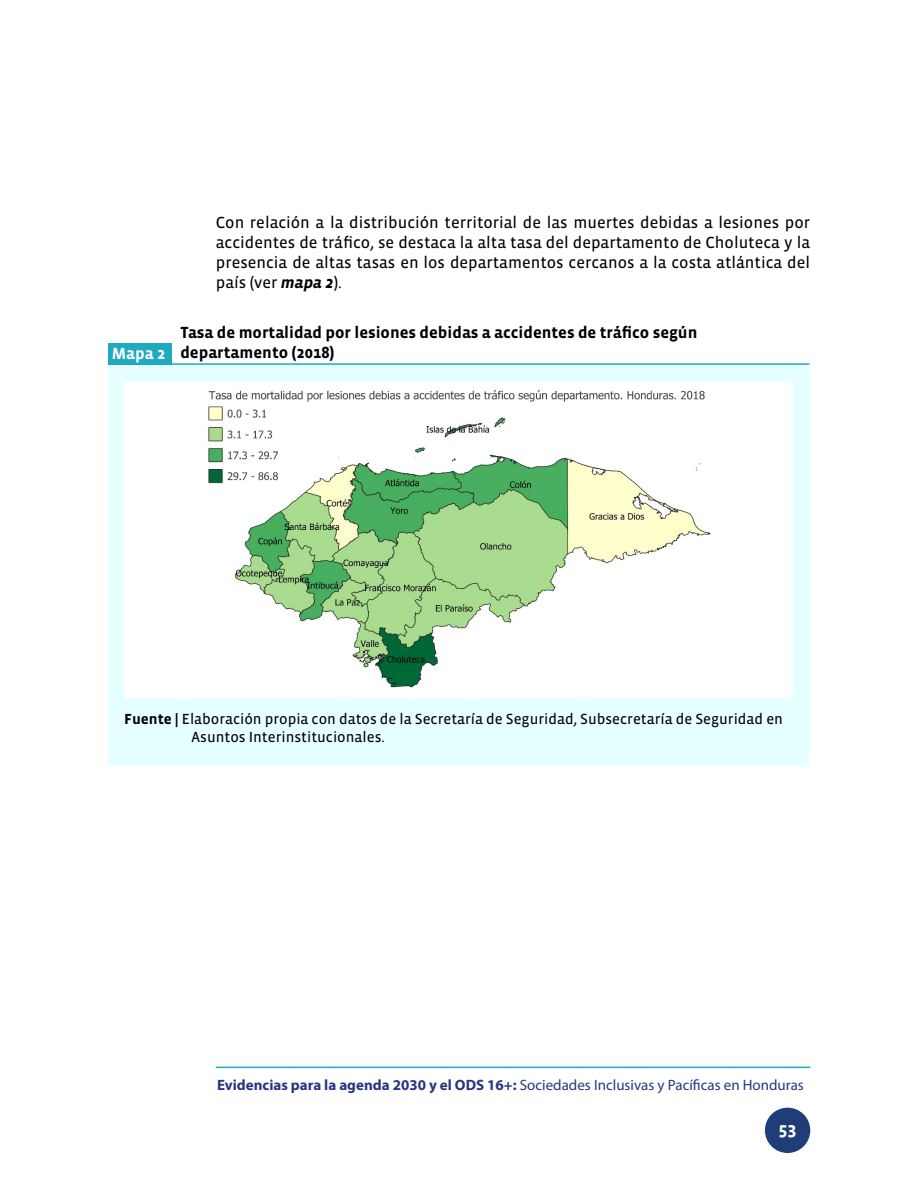
<style>
.page{position:relative;width:918px;height:1188px;background:#fff}
.page>*{position:absolute;margin:0;border:0;box-sizing:border-box;transform-origin:0 0}
.t1{font:700 18px "Vista Sans";color:#fff}
.t2{font:16.5px/19.8px "Vista Sans Reg";color:#000;text-align:justify}
.t3{font:700 16.5px/19.8px "Vista Sans";color:#000}
.t4{font:700 16.5px "Vista Sans";color:#fff}
.t5{font:15px/18px "Vista Sans Reg";color:#000}
.t6{font:15px "Myriad Pro";color:#283583}
.s1{font-family:"Vista Sans";font-weight:700;font-style:italic}
.s2{font-family:"Vista Sans";font-weight:700}
.s3{font-weight:700}
</style>
<div class="page">
<hr style="left:216px;top:1067px;width:594px;height:1px;background:#1aabbf">
<div style="left:765px;top:1108px;width:45px;height:45px;background:#1f3d78;border-radius:50%"></div>
<div style="left:108px;top:365px;width:701px;height:401px;background:#e6ffff"></div>
<div style="left:108px;top:343px;width:64px;height:22px;background:#1fabbf"></div>
<hr style="left:108px;top:363px;width:701px;height:2px;background:#1fabbf">
<div style="left:124px;top:382px;width:669px;height:315px;background:#fff"></div>
<img style="left:208px;top:390px;width:503px;height:298px">
<p class="t4" style="left:112px;top:345px;width:55px">Mapa 2</p>
<p class="t2" style="left:216px;top:213px;width:596px">Con relación a la distribución territorial de las muertes debidas a lesiones por accidentes de tráfico, se destaca la alta tasa del departamento de Choluteca y la presencia de altas tasas en los departamentos cercanos a la costa atlántica del país (ver <span class="s1">mapa 2</span>).</p>
<p class="t3" style="left:180px;top:323px;width:519px">Tasa de mortalidad por lesiones debidas a accidentes de tráfico según departamento (2018)</p>
<p class="t5" style="left:192px;top:710px;width:593px;text-indent:-68px"><span class="s2">Fuente |</span> Elaboración propia con datos de la Secretaría de Seguridad, Subsecretaría de Seguridad en<br>Asuntos Interinstitucionales.</p>
<p class="t6" style="left:217px;top:1076px;width:588px"><span class="s3">Evidencias para la agenda 2030 y el ODS 16+:</span> Sociedades Inclusivas y Pacíficas en Honduras</p>
<p class="t1" style="left:779px;top:1120px;width:19px">53</p>
</div>
